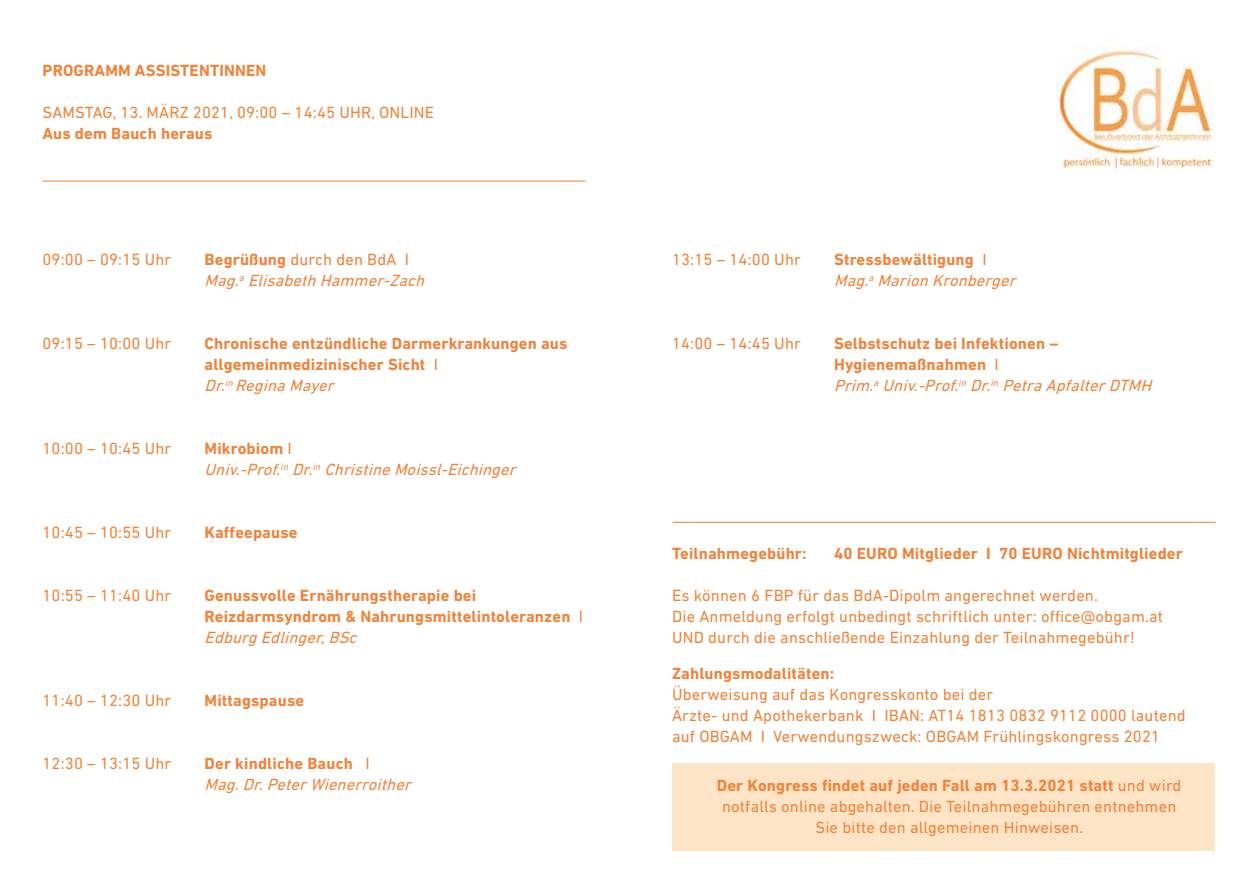
<style>
.page{position:relative;width:1259px;height:893px;background:#fff}
.page>*{position:absolute;margin:0;border:0;box-sizing:border-box;transform-origin:0 0}
.t1{font:16.5px/21px "DIN Next LT Pro";letter-spacing:.01em;color:#f0833a}
.t2{font:700 16.5px/21px "DIN Next LT Pro";letter-spacing:.01em;color:#f0833a}
.t3{font:italic 16.5px/21px "DIN Next LT Pro";color:#f0833a}
.s1{font-weight:700;font-style:normal}
.s2{font-style:normal}
.s3{font-weight:400}
.s4{font-weight:400;font-style:italic}
.s5{font-weight:700}
</style>
<div class="page">
<hr style="left:673px;top:522px;width:542px;height:1px;background:#f0833a">
<hr style="left:43px;top:181px;width:542px;height:1px;background:#f0833a">
<img style="left:1057px;top:47px;width:156px;height:122px">
<div style="left:672px;top:763px;width:543px;height:87px;background:#fee4c7"></div>
<p class="t2" style="left:43px;top:60px;width:225px">PROGRAMM ASSISTENTINNEN</p>
<p class="t1" style="left:43px;top:102px;width:393px">SAMSTAG, 13. MÄRZ 2021, 09:00 – 14:45 UHR, ONLINE</p>
<p class="t2" style="left:43px;top:123px;width:171px">Aus dem Bauch heraus</p>
<p class="t1" style="left:43px;top:249px;width:130px">09:00 – 09:15 Uhr</p>
<p class="t3" style="left:205px;top:249px;width:226px"><span class="s1">Begrüßung</span> <span class="s2">durch den BdA I<br></span>Mag.<sup>a</sup> Elisabeth Hammer-Zach</p>
<p class="t1" style="left:43px;top:333px;width:130px">09:15 – 10:00 Uhr</p>
<p class="t2" style="left:205px;top:333px;width:364px">Chronische entzündliche Darmerkrankungen aus allgemeinmedizinischer Sicht <span class="s3">I<br></span><span class="s4">Dr.</span><sup>in</sup> <span class="s4">ReginaMayer</span></p>
<p class="t1" style="left:43px;top:438px;width:130px">10:00 – 10:45 Uhr</p>
<p class="t3" style="left:205px;top:438px;width:317px"><span class="s1">Mikrobiom</span> <span class="s2">I<br></span>Univ.-Prof.<sup>in</sup> Dr.<sup>in</sup> ChristineMoissl-Eichinger</p>
<p class="t1" style="left:43px;top:522px;width:130px">10:45 – 10:55 Uhr</p>
<p class="t2" style="left:205px;top:522px;width:95px">Kaffeepause</p>
<p class="t1" style="left:43px;top:585px;width:130px">10:55 – 11:40 Uhr</p>
<p class="t2" style="left:205px;top:585px;width:380px">Genussvolle Ernährungstherapie bei<br>Reizdarmsyndrom &amp; Nahrungsmittelintoleranzen <span class="s3">I<br></span><span class="s4">EdburgEdlinger,BSc</span></p>
<p class="t1" style="left:43px;top:690px;width:130px">11:40 – 12:30 Uhr</p>
<p class="t2" style="left:205px;top:690px;width:101px">Mittagspause</p>
<p class="t1" style="left:43px;top:753px;width:130px">12:30 – 13:15 Uhr</p>
<p class="t3" style="left:205px;top:753px;width:213px"><span class="s1">Der kindliche Bauch</span> <span class="s2">I<br></span>Mag.Dr.PeterWienerroither</p>
<p class="t1" style="left:672px;top:249px;width:130px">13:15 – 14:00 Uhr</p>
<p class="t3" style="left:834px;top:249px;width:188px"><span class="s1">Stressbewältigung</span> <span class="s2">I<br></span>Mag.<sup>a</sup> Marion Kronberger</p>
<p class="t1" style="left:672px;top:333px;width:130px">14:00 – 14:45 Uhr</p>
<p class="t2" style="left:834px;top:333px;width:324px">Selbstschutz bei Infektionen –<br>Hygienemaßnahmen <span class="s3">I<br></span><span class="s4">Prim.</span><sup>a</sup> <span class="s4">Univ.-Prof.</span><sup>in</sup> <span class="s4">Dr.</span><sup>in</sup> <span class="s4">PetraApfalterDTMH</span></p>
<p class="t2" style="left:672px;top:543px;width:136px">Teilnahmegebühr:</p>
<p class="t2" style="left:834px;top:543px;width:350px">40 EURO Mitglieder I 70 EURO Nichtmitglieder</p>
<p class="t1" style="left:672px;top:585px;width:492px">Es können 6 FBP für das BdA-Dipolm angerechnet werden.<br>Die Anmeldung erfolgt unbedingt schriftlich unter: office@obgam.at<br>UND durch die anschließende Einzahlung der Teilnahmegebühr!</p>
<p class="t2" style="left:672px;top:663px;width:164px">Zahlungsmodalitäten:</p>
<p class="t1" style="left:672px;top:684px;width:515px">Überweisung auf das Kongresskonto bei der<br>Ärzte- und Apothekerbank I IBAN: AT14 1813 0832 9112 0000 lautend auf OBGAM I Verwendungszweck: OBGAM Frühlingskongress 2021</p>
<p class="t1" style="left:717px;top:775px;width:466px;text-align:center"><span class="s5">Der Kongress findet auf jeden Fall am 13.3.2021 statt</span> und wird notfalls online abgehalten. Die Teilnahmegebühren entnehmen<br>Sie bitte den allgemeinen Hinweisen.</p>
</div>
